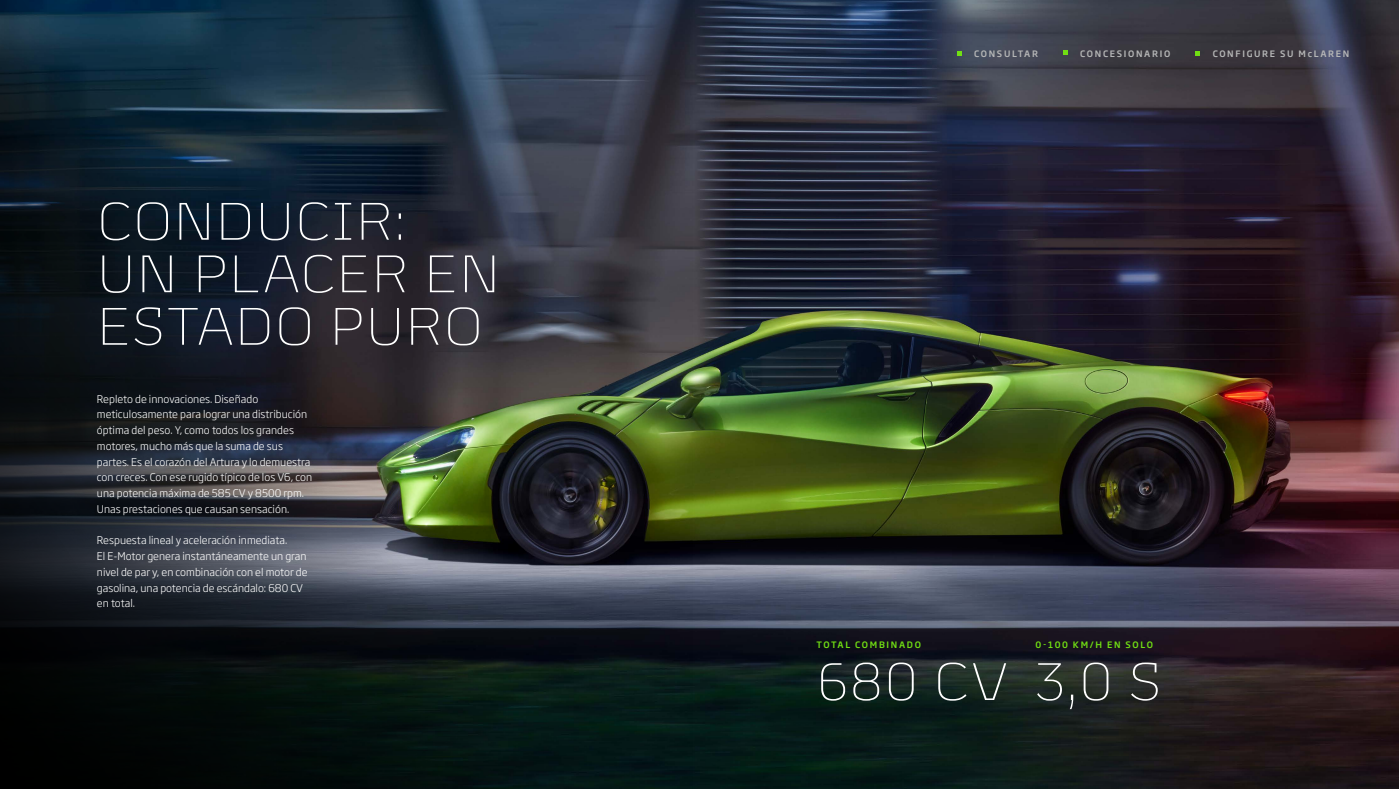
<style>
.page{position:relative;width:1399px;height:789px;background:#fff}
.page>*{position:absolute;margin:0;border:0;box-sizing:border-box;transform-origin:0 0}
.t1{font:300 52.5px/52.5px "Mc Laren Bespoke";letter-spacing:.045em;color:#fff}
.t2{font:300 10.5px/15.8px "Soho Gothic Pro";color:#fff}
.t3{font:500 8.75px "Soho Gothic Pro";letter-spacing:.195em;color:#b6b7b7}
.t4{font:500 8.75px "Soho Gothic Pro";letter-spacing:.195em;color:#71df13}
</style>
<div class="page">
<img style="left:692px;top:0;width:707px;height:789px">
<svg style="left:0;top:0;width:692px;height:789px;background:#222b31"></svg>
<svg style="left:957px;top:51px;width:5px;height:5px"></svg>
<svg style="left:1063px;top:50px;width:5px;height:5px"></svg>
<svg style="left:1195px;top:51px;width:5px;height:5px"></svg>
<h1 class="t1" style="left:98px;top:195px;width:403px">CONDUCIR:<br>UN PLACER EN<br>ESTADO PURO</h1>
<p class="t2" style="left:97px;top:390px;width:217px">Repleto de innovaciones. Diseñado meticulosamente para lograr una distribución óptima del peso. Y, como todos los grandes motores, mucho más que la suma de sus partes. Es el corazón del Artura y lo demuestra con creces. Con ese rugido típico de los V6, con una potencia máxima de 585 CV y 8500 rpm.<br>Unas prestaciones que causan sensación.</p>
<p class="t2" style="left:97px;top:532px;width:212px">Respuesta lineal y aceleración inmediata.<br>El E-Motor genera instantáneamente un gran nivel de par y, en combinación con el motor de gasolina, una potencia de escándalo: 680 CV en total.</p>
<p class="t3" style="left:974px;top:46px;width:65px">CONSULTAR</p>
<p class="t3" style="left:1080px;top:46px;width:92px">CONCESIONARIO</p>
<p class="t3" style="left:1213px;top:46px;width:138px">CONFIGURE SU McLAREN</p>
<p class="t4" style="left:816px;top:638px;width:106px">TOTAL COMBINADO</p>
<p class="t4" style="left:1036px;top:638px;width:119px">0-100 KM/H EN SOLO</p>
<h1 class="t1" style="left:816px;top:655px;width:192px">680 CV</h1>
<h1 class="t1" style="left:1036px;top:655px;width:127px">3,0 S</h1>
</div>
